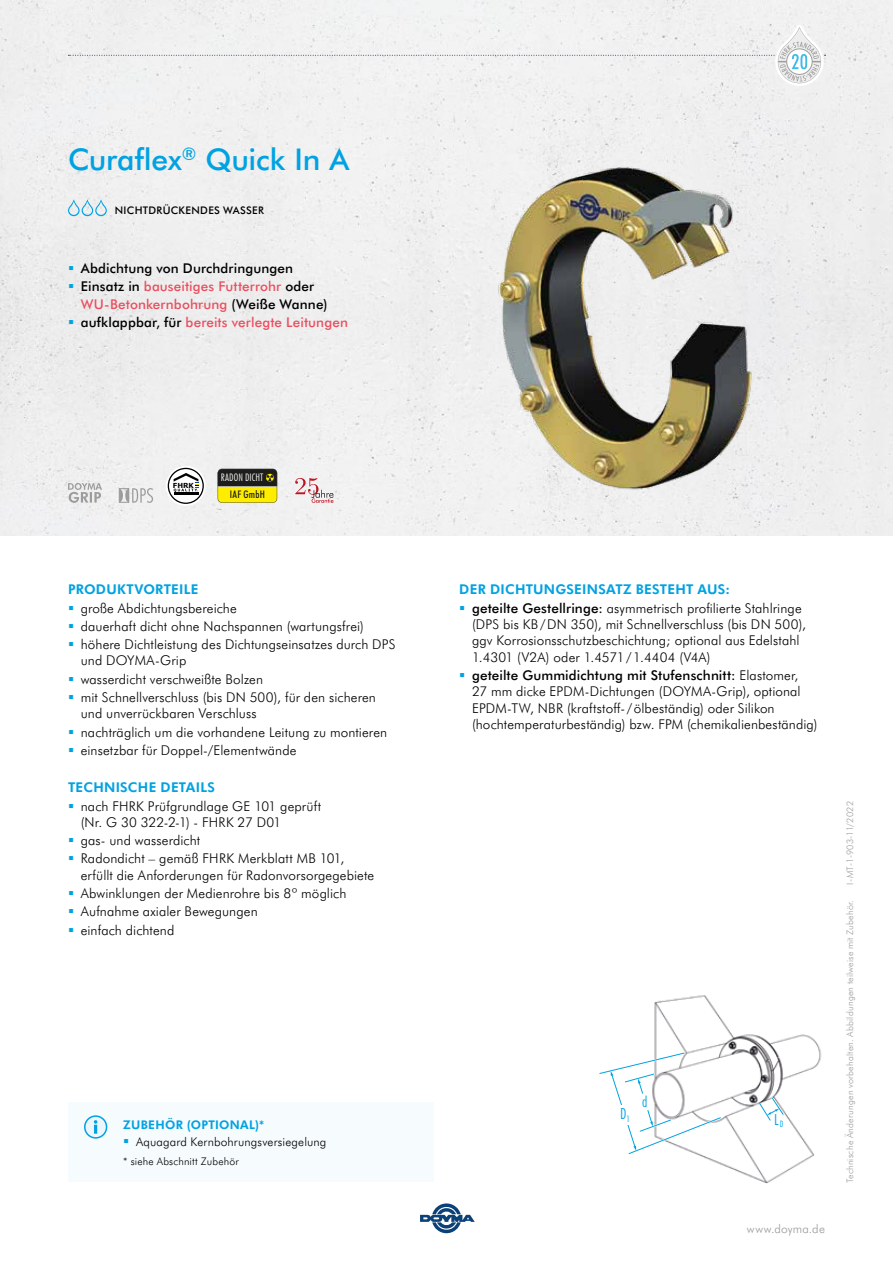
<style>
.page{position:relative;width:893px;height:1263px;background:#fff}
.page>*{position:absolute;margin:0;border:0;box-sizing:border-box;transform-origin:0 0}
.t1{font:500 30px "Futura BT";letter-spacing:-.005em;color:#00a2e2}
.t2{font:300 condensed 15.3px "Futura BT";color:#00a3e2}
.t3{font:300 13.5px/18.3px "Futura BT";letter-spacing:.01em;color:#000}
.t4{font:500 13.5px/18px "Futura BT";letter-spacing:.01em;color:#000}
.t5{font:700 13.5px "Futura BT";letter-spacing:.02em;color:#00a2e2}
.t6{font:300 12px "Futura BT";letter-spacing:.015em;color:#000}
.t7{font:700 12px "Futura BT";letter-spacing:.025em;color:#00a2e2}
.t8{font:300 12px "Futura BT";letter-spacing:.015em;color:#9c9c9d}
.t9{font:300 10.5px "Futura BT";letter-spacing:.015em;color:#000}
.t10{font:500 10.5px "Futura BT";letter-spacing:.03em;color:#000}
.t11{font:300 condensed 10.5px "Futura BT";letter-spacing:.015em;color:#fff}
.t12{font:500 condensed 10.5px "Futura BT";letter-spacing:.02em;color:#1d1d1c}
.t13{font:300 9px "Futura BT";letter-spacing:.02em;color:#9c9c9d}
.t14{font:300 condensed 8.85px "Futura BT";color:#00a3e2}
.t15{font:700 6.9px "Verdana";color:#000}
.s1{color:#ea4f5f}
.s2{font-weight:700;color:#00a2e2}
.s3{font-weight:500}
</style>
<div class="page">
<div style="left:0;top:0;width:893px;height:535px;background:#efefef"></div>
<svg style="left:420px;top:1203px;width:55px;height:30px"></svg>
<svg style="left:68px;top:199px;width:39px;height:17px"></svg>
<svg style="left:68px;top:483px;width:34px;height:20px"></svg>
<svg style="left:119px;top:488px;width:34px;height:15px"></svg>
<svg style="left:295px;top:478px;width:38px;height:25px"></svg>
<img style="left:489px;top:151px;width:306px;height:348px">
<svg style="left:68px;top:25px;width:758px;height:61px"></svg>
<img style="left:654px;top:995px;width:168px;height:188px">
<svg style="left:599px;top:1051px;width:124px;height:105px"></svg>
<div style="left:619px;top:1105px;width:16px;height:20px;background:#fff"></div>
<svg style="left:759px;top:1096px;width:27px;height:25px"></svg>
<div style="left:68px;top:1102px;width:366px;height:80px;background:#f6fbfe"></div>
<svg style="left:81px;top:1112px;width:30px;height:30px"></svg>
<div style="left:85px;top:1116px;width:22px;height:22px;background:#edf6fd;border-radius:50%"></div>
<div style="left:84px;top:1115px;width:23px;height:23px;border:2px solid #00a2e2;border-radius:50%"></div>
<svg style="left:94px;top:1120px;width:3px;height:14px"></svg>
<svg style="left:218px;top:469px;width:59px;height:34px;background:#8c8315"></svg>
<svg style="left:166px;top:466px;width:40px;height:40px"></svg>
<svg style="left:168px;top:468px;width:36px;height:36px"></svg>
<svg style="left:69px;top:266px;width:4px;height:4px"></svg>
<svg style="left:69px;top:284px;width:4px;height:4px"></svg>
<svg style="left:69px;top:320px;width:4px;height:4px"></svg>
<h1 class="t1" style="left:68px;top:138px;width:283px">Curaflex<sup>®</sup> Quick In A</h1>
<p class="t10" style="left:115px;top:203px;width:151px">NICHTDRÜCKENDES WASSER</p>
<p class="t4" style="left:81px;top:259px;width:269px">Abdichtung von Durchdringungen<br>Einsatz in <span class="s1">bauseitiges Futterrohr</span> oder <span class="s1">WU-Betonkernbohrung</span> (Weiße Wanne) aufklappbar, für <span class="s1">bereits verlegte Leitungen</span></p>
<p class="t15" style="left:173px;top:480px;width:23px">FHRK</p>
<p class="t11" style="left:221px;top:470px;width:44px">RADON DICHT</p>
<p class="t12" style="left:230px;top:487px;width:36px">IAF GmbH</p>
<p class="t5" style="left:68px;top:580px;width:132px">PRODUKTVORTEILE</p>
<p class="t3" style="left:81px;top:598px;width:316px">große Abdichtungsbereiche<br>dauerhaft dicht ohne Nachspannen (wartungsfrei) höhere Dichtleistung des Dichtungseinsatzes durch DPS</p>
<p class="t3" style="left:81px;top:651px;width:297px">und DOYMA-Grip<br>wasserdicht verschweißte Bolzen<br>mit Schnellverschluss (bis DN 500), für den sicheren</p>
<p class="t3" style="left:81px;top:704px;width:308px">und unverrückbaren Verschluss<br>nachträglich um die vorhandene Leitung zu montieren einsetzbar für Doppel-/Elementwände</p>
<p class="t5" style="left:68px;top:778px;width:149px">TECHNISCHE DETAILS</p>
<p class="t3" style="left:81px;top:797px;width:242px;line-height:16.2px">nach FHRK Prüfgrundlage GE 101 geprüft (Nr. G 30 322-2-1) - FHRK 27 D01</p>
<p class="t3" style="left:81px;top:831px;width:265px">gas- und wasserdicht<br>Radondicht – gemäß FHRK Merkblatt MB 101,</p>
<p class="t3" style="left:81px;top:865px;width:295px">erfüllt die Anforderungen für Radonvorsorgegebiete Abwinklungen der Medienrohre bis 8º möglich Aufnahme axialer Bewegungen<br>einfach dichtend</p>
<p class="t3" style="left:472px;top:580px;width:331px;text-indent:-13px"><span class="s2">DER DICHTUNGSEINSATZ BESTEHT AUS:<br></span><span class="s3">geteilte Gestellringe:</span> asymmetrisch profilierte Stahlringe</p>
<p class="t3" style="left:472px;top:616px;width:336px;line-height:16.2px">(DPS bis KB/DN 350), mit Schnellverschluss (bis DN 500), ggv Korrosionsschutzbeschichtung; optional aus Edelstahl<br>1.4301 (V2A) oder 1.4571/1.4404 (V4A)</p>
<p class="t3" style="left:472px;top:667px;width:347px;line-height:16.2px"><span class="s3">geteilte Gummidichtung mit Stufenschnitt:</span> Elastomer,<br>27 mm dicke EPDM-Dichtungen (DOYMA-Grip), optional EPDM-TW, NBR (kraftstoff- /ölbeständig) oder Silikon (hochtemperaturbeständig) bzw. FPM (chemikalienbeständig)</p>
<p class="t2" style="left:642px;top:1092px;width:7px">d</p>
<p class="t2" style="left:620px;top:1104px;width:11px">D<sub>1</sub></p>
<p class="t2" style="left:774px;top:1110px;width:6px">L</p>
<p class="t7" style="left:123px;top:1116px;width:143px">ZUBEHÖR (OPTIONAL)*</p>
<p class="t14" style="left:780px;top:1119px;width:5px">D</p>
<p class="t6" style="left:136px;top:1133px;width:192px">Aquagard Kernbohrungsversiegelung</p>
<p class="t9" style="left:123px;top:1154px;width:117px">* siehe Abschnitt Zubehör</p>
<p class="t8" style="left:747px;top:1221px;width:79px">www.doyma.de</p>
<p class="t13" style="left:844px;top:884px;width:85px;rotate:-90deg">I-MT-1-903-11/2022</p>
<p class="t13" style="left:844px;top:1183px;width:285px;rotate:-90deg">Technische Änderungen vorbehalten. Abbildungen teilweise mit Zubehör.</p>
</div>
